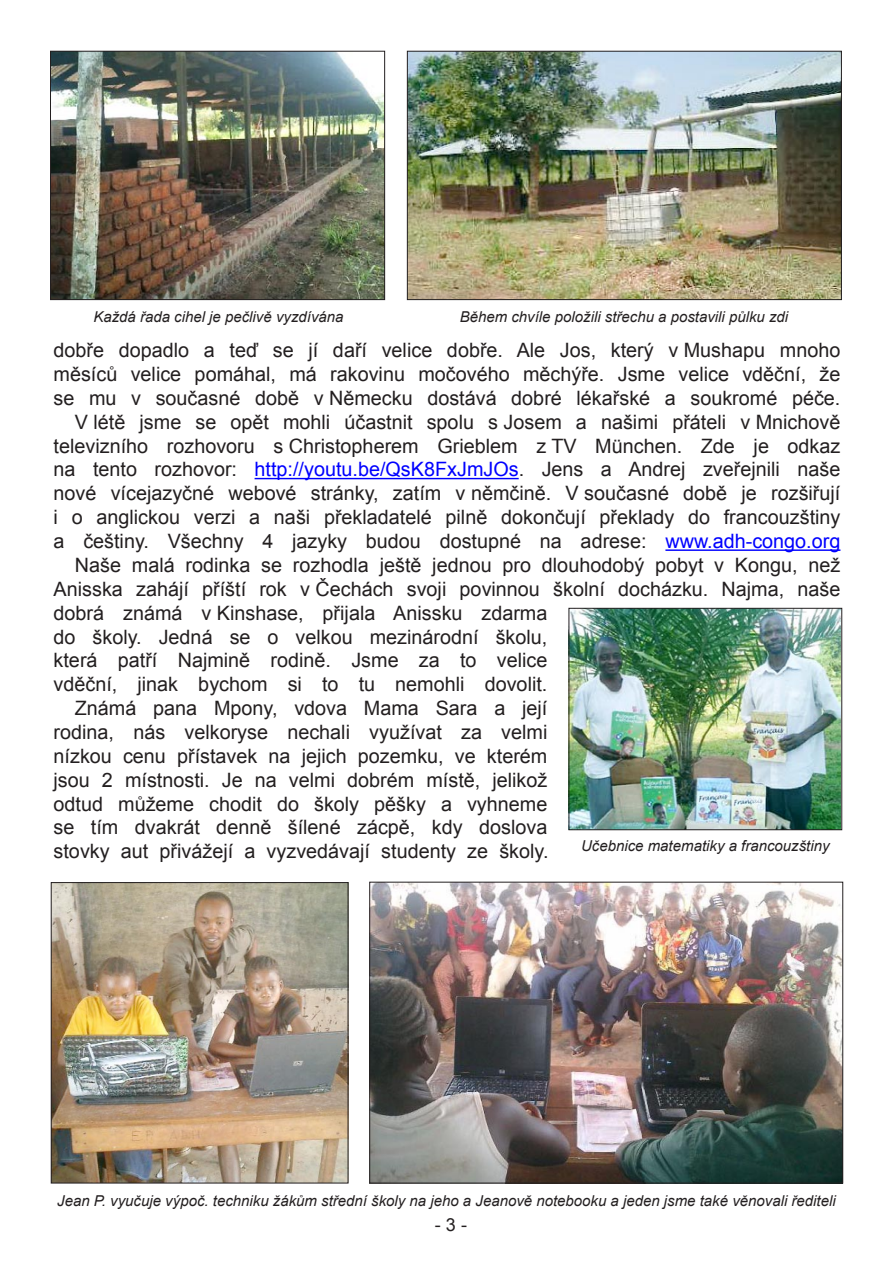
<style>
.page{position:relative;width:893px;height:1263px;background:#fff}
.page>*{position:absolute;margin:0;border:0;box-sizing:border-box;transform-origin:0 0}
.t1{font:19.8px "Arial";color:#231f20}
.t2{font:18px "Arial";color:#231f20}
.t3{font:italic 15px "Arial";color:#231f20}
.s1{color:#00f}
</style>
<div class="page">
<hr style="left:255px;top:478px;width:264px;height:1px;background:#00f">
<hr style="left:665px;top:549px;width:175px;height:2px;background:#00f">
<img style="left:371px;top:884px;width:470px;height:297px">
<div style="left:369px;top:882px;width:474px;height:301px;border:1px solid #231f20"></div>
<img style="left:52px;top:53px;width:331px;height:245px">
<div style="left:50px;top:51px;width:335px;height:249px;border:1px solid #231f20"></div>
<img style="left:409px;top:53px;width:431px;height:245px">
<div style="left:407px;top:51px;width:435px;height:249px;border:1px solid #231f20"></div>
<img style="left:53px;top:884px;width:293px;height:297px">
<div style="left:51px;top:882px;width:297px;height:301px;border:1px solid #231f20"></div>
<img style="left:571px;top:610px;width:269px;height:218px">
<div style="left:569px;top:608px;width:273px;height:222px;border:1px solid #231f20"></div>
<p class="t3" style="left:93px;top:307px;width:252px">Každá řada cihel je pečlivě vyzdívána</p>
<p class="t3" style="left:460px;top:307px;width:330px">Během chvíle položili střechu a postavili půlku zdi</p>
<p class="t1" style="left:54px;top:337px;width:788px">dobře dopadlo a teď se jí daří velice dobře. Ale Jos, který v Mushapu mnoho</p>
<p class="t1" style="left:54px;top:361px;width:788px">měsíců velice pomáhal, má rakovinu močového měchýře. Jsme velice vděční, že</p>
<p class="t1" style="left:54px;top:385px;width:788px">se mu v současné době v Německu dostává dobré lékařské a soukromé péče.</p>
<p class="t1" style="left:75px;top:409px;width:767px">V létě jsme se opět mohli účastnit spolu s Josem a našimi přáteli v Mnichově</p>
<p class="t1" style="left:54px;top:433px;width:788px">televizního rozhovoru s Christopherem Grieblem z TV München. Zde je odkaz</p>
<p class="t1" style="left:54px;top:457px;width:788px">na tento rozhovor: <span class="s1">http://youtu.be/QsK8FxJmJOs</span>. Jens a Andrej zveřejnili naše</p>
<p class="t1" style="left:54px;top:480px;width:788px">nové vícejazyčné webové stránky, zatím v němčině. V současné době je rozšiřují</p>
<p class="t1" style="left:54px;top:504px;width:788px">i o anglickou verzi a naši překladatelé pilně dokončují překlady do francouzštiny</p>
<p class="t1" style="left:54px;top:528px;width:788px">a češtiny. Všechny 4 jazyky budou dostupné na adrese: <span class="s1">www.adh-congo.org</span></p>
<p class="t1" style="left:75px;top:552px;width:767px">Naše malá rodinka se rozhodla ještě jednou pro dlouhodobý pobyt v Kongu, než</p>
<p class="t1" style="left:54px;top:576px;width:788px">Anisska zahájí příští rok v Čechách svoji povinnou školní docházku. Najma, naše</p>
<p class="t1" style="left:54px;top:600px;width:495px">dobrá známá v Kinshase, přijala Anissku zdarma</p>
<p class="t1" style="left:54px;top:624px;width:495px">do školy. Jedná se o velkou mezinárodní školu,</p>
<p class="t1" style="left:54px;top:647px;width:495px">která patří Najmině rodině. Jsme za to velice</p>
<p class="t1" style="left:54px;top:671px;width:495px">vděční, jinak bychom si to tu nemohli dovolit.</p>
<p class="t1" style="left:75px;top:695px;width:474px">Známá pana Mpony, vdova Mama Sara a její</p>
<p class="t1" style="left:54px;top:719px;width:495px">rodina, nás velkoryse nechali využívat za velmi</p>
<p class="t1" style="left:54px;top:743px;width:495px">nízkou cenu přístavek na jejich pozemku, ve kterém</p>
<p class="t1" style="left:54px;top:767px;width:495px">jsou 2 místnosti. Je na velmi dobrém místě, jelikož</p>
<p class="t1" style="left:54px;top:791px;width:495px">odtud můžeme chodit do školy pěšky a vyhneme</p>
<p class="t1" style="left:54px;top:814px;width:495px">se tím dvakrát denně šílené zácpě, kdy doslova</p>
<p class="t1" style="left:54px;top:838px;width:496px">stovky aut přivážejí a vyzvedávají studenty ze školy.</p>
<p class="t3" style="left:581px;top:836px;width:250px">Učebnice matematiky a francouzštiny</p>
<p class="t3" style="left:57px;top:1191px;width:780px">Jean P. vyučuje výpoč. techniku žákům střední školy na jeho a Jeanově notebooku a jeden jsme také věnovali řediteli</p>
<p class="t2" style="left:435px;top:1213px;width:34px">- 3 -</p>
</div>
